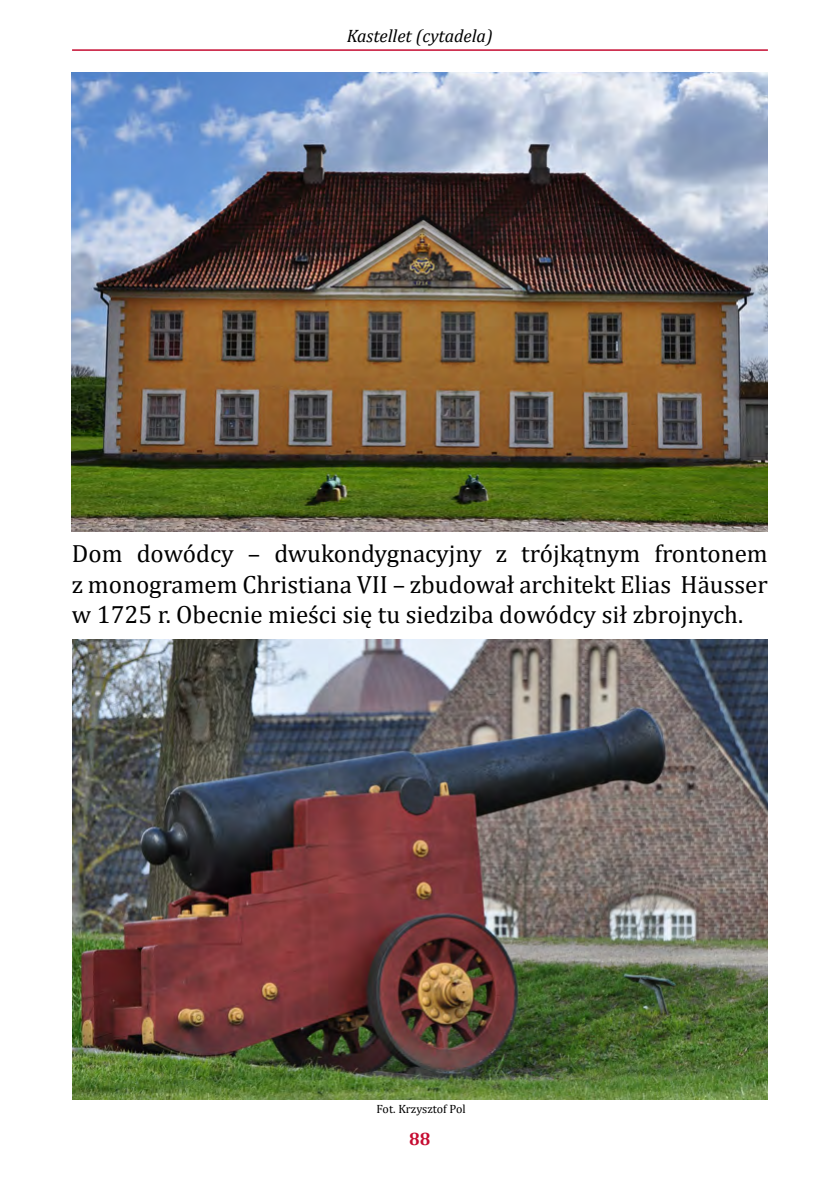
<style>
.page{position:relative;width:840px;height:1191px;background:#fff}
.page>*{position:absolute;margin:0;border:0;box-sizing:border-box;transform-origin:0 0}
.t1{font:25px/30px "Cambria";color:#000;text-align:justify}
.t2{font:italic 18px "Cambria";color:#000}
.t3{font:700 18px "Cambria";color:#c60c31}
.t4{font:12px "Cambria";color:#000}
</style>
<div class="page">
<hr style="left:72px;top:49px;width:695px;height:2px;background:#c60c31">
<img style="left:72px;top:639px;width:695px;height:460px">
<img style="left:72px;top:72px;width:695px;height:459px">
<p class="t2" style="left:347px;top:24px;width:147px">Kastellet (cytadela)</p>
<p class="t1" style="left:72px;top:539px;width:697px">Dom dowódcy – dwukondygnacyjny z trójkątnym frontonem z monogramem Christiana VII – zbudował architekt Elias Häusser w 1725 r. Obecnie mieści się tu siedziba dowódcy sił zbrojnych.</p>
<p class="t4" style="left:376px;top:1101px;width:90px">Fot. Krzysztof Pol</p>
<p class="t3" style="left:409px;top:1126px;width:23px">88</p>
</div>
